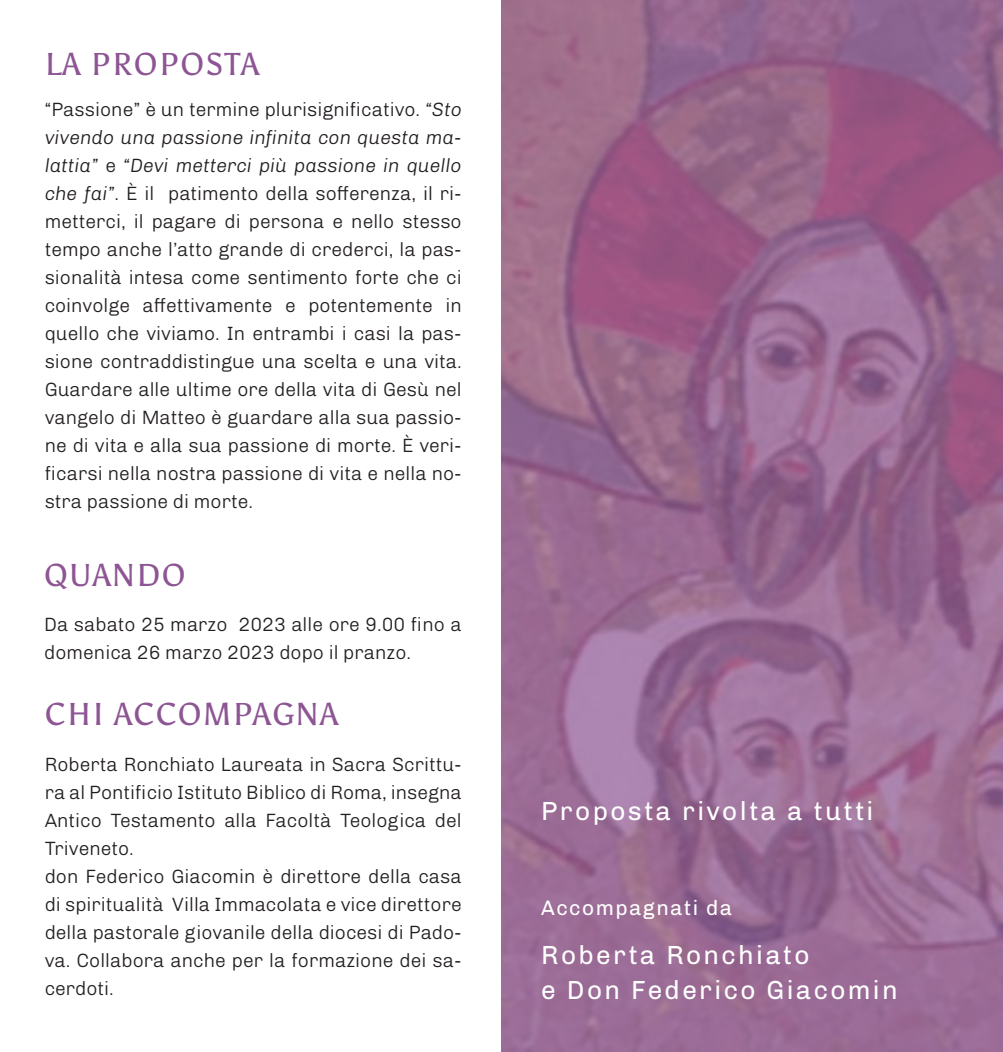
<style>
.page{position:relative;width:1003px;height:1052px;background:#fff}
.page>*{position:absolute;margin:0;border:0;box-sizing:border-box;transform-origin:0 0}
.t1{font:31.5px "Asul";letter-spacing:.05em;color:#8e5594}
.t2{font:26.25px "Chivo";letter-spacing:.09em;color:#fff}
.t3{font:21px "Chivo";letter-spacing:.07em;color:#fff}
.t4{font:300 19.25px/28px "Chivo";color:#231f20;text-align:justify}
.s1{font-style:italic}
</style>
<div class="page">
<svg style="left:501px;top:0;width:501px;height:1052px;background:#996890"></svg>
<p class="t1" style="left:45px;top:45px;width:216px">LA PROPOSTA</p>
<p class="t4" style="left:45px;top:94px;width:418px">“Passione” è un termine plurisignificativo. <span class="s1">“Sto vivendo una passione infinita con questa ma&shy;lattia”</span> e <span class="s1">“Devi metterci più passione in quello che fai”</span>. È il patimento della sofferenza, il ri&shy;metterci, il pagare di persona e nello stesso tempo anche l’atto grande di crederci, la pas&shy;sionalità intesa come sentimento forte che ci coinvolge affettivamente e potentemente in quello che viviamo. In entrambi i casi la pas&shy;sione contraddistingue una scelta e una vita.<br>Guardare alle ultime ore della vita di Gesù nel vangelo di Matteo è guardare alla sua passio&shy;ne di vita e alla sua passione di morte. È veri&shy;ficarsi nella nostra passione di vita e nella no&shy;stra passione di morte.</p>
<p class="t1" style="left:44px;top:556px;width:143px">QUANDO</p>
<p class="t4" style="left:44px;top:609px;width:419px">Da sabato 25 marzo 2023 alle ore 9.00 fino a domenica 26 marzo 2023 dopo il pranzo.</p>
<p class="t1" style="left:45px;top:694px;width:295px">CHI ACCOMPAGNA</p>
<p class="t4" style="left:45px;top:748px;width:418px">Roberta Ronchiato Laureata in Sacra Scrittu&shy;ra al Pontificio Istituto Biblico di Roma, insegna Antico Testamento alla Facoltà Teologica del Triveneto.</p>
<p class="t4" style="left:45px;top:860px;width:418px">don Federico Giacomin è direttore della casa di spiritualità Villa Immacolata e vice direttore della pastorale giovanile della diocesi di Pado&shy;va. Collabora anche per la formazione dei sa&shy;cerdoti.</p>
<p class="t2" style="left:541px;top:791px;width:333px">Proposta rivolta a tutti</p>
<p class="t3" style="left:541px;top:892px;width:192px">Accompagnati da</p>
<p class="t2" style="left:541px;top:934px;width:270px">Roberta Ronchiato</p>
<p class="t2" style="left:541px;top:969px;width:358px">e Don Federico Giacomin</p>
</div>
